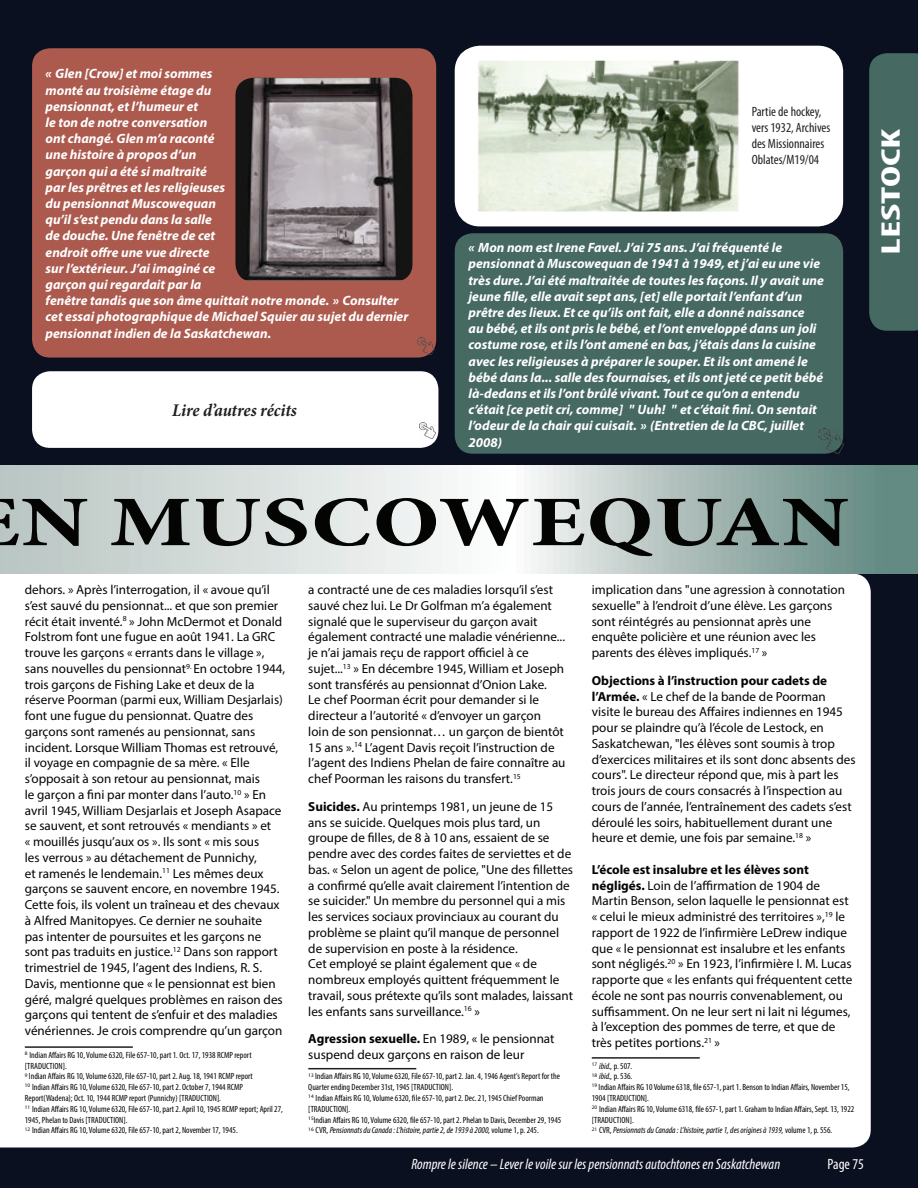
<style>
.page{position:relative;width:918px;height:1188px;background:#0b1021}
.page>*{position:absolute;margin:0;border:0;box-sizing:border-box;transform-origin:0 0}
.t1{font:700 condensed 72px "Minion Pro";letter-spacing:.01em;color:#040503;scale:1.43 1}
.t2{font:700 condensed 27px "Myriad Pro";color:#fff;scale:1.62 1}
.t3{font:italic 700 condensed 18px "Minion Pro";letter-spacing:-.01em;color:#231f20}
.t4{font:italic condensed 15px "Myriad Pro";color:#fff}
.t5{font:condensed 15px "Myriad Pro";color:#fff}
.t6{font:italic 700 13.5px/16.2px "Myriad Pro";color:#fff}
.t7{font:condensed 13.5px/16.2px "Myriad Pro";color:#231f20}
.t8{font:13.2px/15.8px "Myriad Pro";color:#040503}
.t9{font:condensed 9px/10.8px "Myriad Pro";color:#040503}
.s1{font-weight:700}
.s2{font-style:italic}
</style>
<div class="page">
<div style="left:455px;top:233px;width:388px;height:221px;background:#466962;border-radius:18px"></div>
<div style="left:0;top:574px;width:871px;height:574px;background:#fff"></div>
<hr style="left:25px;top:1046px;width:108px;height:2px;background:#231f20">
<hr style="left:308px;top:1068px;width:108px;height:1px;background:#231f20">
<hr style="left:592px;top:1057px;width:108px;height:2px;background:#231f20">
<svg style="left:0;top:466px;width:918px;height:108px;background:#c3cfcc"></svg>
<div style="left:32px;top:48px;width:404px;height:310px;background:#ac5a4e;border-radius:18px"></div>
<img style="left:235px;top:78px;width:177px;height:203px">
<div style="left:32px;top:371px;width:406px;height:77px;background:#fff;border-radius:18px"></div>
<img style="left:419px;top:422px;width:17px;height:17px">
<img style="left:418px;top:338px;width:16px;height:16px">
<img style="left:818px;top:428px;width:25px;height:25px">
<div style="left:869px;top:53px;width:49px;height:278px;background:#466962"></div>
<img style="left:471px;top:62px;width:281px;height:148px">
<div style="left:455px;top:46px;width:388px;height:180px;border:15px solid #fff;border-radius:18px"></div>
<div style="left:752px;top:54px;width:80px;height:162px;background:#fff"></div>
<p class="t6" style="left:46px;top:65px;width:364px">« Glen [Crow] et moi sommes<br>monté au troisième étage du<br>pensionnat, et l’humeur et<br>le ton de notre conversation<br>ont changé. Glen m’a raconté<br>une histoire à propos d’un<br>garçon qui a été si maltraité<br>par les prêtres et les religieuses<br>du pensionnat Muscowequan<br>qu’il s’est pendu dans la salle<br>de douche. Une fenêtre de cet<br>endroit offre une vue directe<br>sur l’extérieur. J’ai imaginé ce<br>garçon qui regardait par la<br>fenêtre tandis que son âme quittait notre monde. » Consulter cet essai photographique de Michael Squier au sujet du dernier pensionnat indien de la Saskatchewan.</p>
<h3 class="t3" style="left:172px;top:398px;width:126px">Lire d’autres récits</h3>
<p class="t7" style="left:752px;top:103px;width:80px">Partie de hockey, vers 1932, Archives des Missionnaires<br>Oblates/M19/04</p>
<p class="t6" style="left:469px;top:239px;width:357px">« Mon nom est Irene Favel. J’ai 75 ans. J’ai fréquenté le pensionnat à Muscowequan de 1941 à 1949, et j’ai eu une vie très dure. J’ai été maltraitée de toutes les façons. Il y avait une jeune fille, elle avait sept ans, [et] elle portait l’enfant d’un prêtre des lieux. Et ce qu’ils ont fait, elle a donné naissance<br>au bébé, et ils ont pris le bébé, et l’ont enveloppé dans un joli costume rose, et ils l’ont amené en bas, j’étais dans la cuisine avec les religieuses à préparer le souper. Et ils ont amené le bébé dans la... salle des fournaises, et ils ont jeté ce petit bébé là-dedans et ils l’ont brûlé vivant. Tout ce qu’on a entendu c’était [ce petit cri, comme] " Uuh! " et c’était fini. On sentait l’odeur de la chair qui cuisait. » (Entretien de la CBC, juillet 2008)</p>
<h2 class="t2" style="left:874px;top:255px;width:79px;rotate:-90deg">LESTOCK</h2>
<h1 class="t1" style="left:21px;top:473px;width:581px">N MUSCOWEQUAN</h1>
<p class="t8" style="left:25px;top:582px;width:262px">dehors. » Après l’interrogation, il « avoue qu’il s’est sauvé du pensionnat... et que son premier récit était inventé.<sup>8</sup> » John McDermot et Donald Folstrom font une fugue en août 1941. La GRC trouve les garçons « errants dans le village », sans nouvelles du pensionnat<sup>9.</sup> En octobre 1944, trois garçons de Fishing Lake et deux de la réserve Poorman (parmi eux, William Desjarlais) font une fugue du pensionnat. Quatre des garçons sont ramenés au pensionnat, sans incident. Lorsque William Thomas est retrouvé, il voyage en compagnie de sa mère. « Elle s’opposait à son retour au pensionnat, mais<br>le garçon a fini par monter dans l’auto.<sup>10</sup> » En avril 1945, William Desjarlais et Joseph Asapace se sauvent, et sont retrouvés « mendiants » et<br>« mouillés jusqu’aux os ». Ils sont « mis sous<br>les verrous » au détachement de Punnichy,<br>et ramenés le lendemain.<sup>11</sup> Les mêmes deux garçons se sauvent encore, en novembre 1945.<br>Cette fois, ils volent un traîneau et des chevaux à Alfred Manitopyes. Ce dernier ne souhaite<br>pas intenter de poursuites et les garçons ne sont pas traduits en justice.<sup>12</sup> Dans son rapport trimestriel de 1945, l’agent des Indiens, R. S.<br>Davis, mentionne que « le pensionnat est bien géré, malgré quelques problèmes en raison des garçons qui tentent de s’enfuir et des maladies vénériennes. Je crois comprendre qu’un garçon</p>
<p class="t9" style="left:25px;top:1049px;width:260px"><sup>8</sup> Indian Affairs RG 10, Volume 6320, File 657-10, part 1. Oct. 17, 1938 RCMP report [TRADUCTION].<br><sup>9</sup> Indian Affairs RG 10, Volume 6320, File 657-10, part 2. Aug. 18, 1941 RCMP report<br><sup>10</sup> Indian Affairs RG 10, Volume 6320, File 657-10, part 2. October 7, 1944 RCMP Report(Wadena); Oct. 10, 1944 RCMP report (Punnichy) [TRADUCTION].<br><sup>11</sup> Indian Affairs RG 10, Volume 6320, File 657-10, part 2. April 10, 1945 RCMP report; April 27, 1945, Phelan to Davis [TRADUCTION].<br><sup>12</sup> Indian Affairs RG 10, Volume 6320, File 657-10, part 2, November 17, 1945.</p>
<p class="t8" style="left:308px;top:582px;width:259px">a contracté une de ces maladies lorsqu’il s’est sauvé chez lui. Le Dr Golfman m’a également signalé que le superviseur du garçon avait également contracté une maladie vénérienne... je n’ai jamais reçu de rapport officiel à ce sujet...<sup>13</sup> » En décembre 1945, William et Joseph sont transférés au pensionnat d’Onion Lake.<br>Le chef Poorman écrit pour demander si le directeur a l’autorité « d’envoyer un garçon<br>loin de son pensionnat… un garçon de bientôt 15 ans ».<sup>14</sup> L’agent Davis reçoit l’instruction de l’agent des Indiens Phelan de faire connaître au chef Poorman les raisons du transfert.<sup>15</sup></p>
<p class="t8" style="left:308px;top:798px;width:266px"><span class="s1">Suicides.</span> Au printemps 1981, un jeune de 15 ans se suicide. Quelques mois plus tard, un groupe de filles, de 8 à 10 ans, essaient de se pendre avec des cordes faites de serviettes et de bas. « Selon un agent de police, "Une des fillettes a confirmé qu’elle avait clairement l’intention de se suicider." Un membre du personnel qui a mis les services sociaux provinciaux au courant du problème se plaint qu’il manque de personnel de supervision en poste à la résidence.<br>Cet employé se plaint également que « de nombreux employés quittent fréquemment le travail, sous prétexte qu’ils sont malades, laissant les enfants sans surveillance.<sup>16</sup> »</p>
<p class="t8" style="left:308px;top:1031px;width:248px"><span class="s1">Agression sexuelle.</span> En 1989, « le pensionnat suspend deux garçons en raison de leur</p>
<p class="t9" style="left:308px;top:1071px;width:255px"><sup>13</sup> Indian Affairs RG 10, Volume 6320, File 657-10, part 2. Jan. 4, 1946 Agent's Report for the Quarter ending December 31st, 1945 [TRADUCTION].<br><sup>14</sup> Indian Affairs RG 10, Volume 6320, file 657-10, part 2. Dec. 21, 1945 Chief Poorman [TRADUCTION].<br><sup>15</sup>Indian Affairs RG 10, Volume 6320, file 657-10, part 2. Phelan to Davis, December 29, 1945<br><sup>16</sup> CVR, <span class="s2">Pensionnats du Canada : L’histoire, partie 2, de 1939 à 2000,</span> volume 1, p. 245.</p>
<p class="t8" style="left:592px;top:582px;width:255px">implication dans "une agression à connotation sexuelle" à l’endroit d’une élève. Les garçons sont réintégrés au pensionnat après une enquête policière et une réunion avec les parents des élèves impliqués.<sup>17</sup> »</p>
<p class="t8" style="left:592px;top:672px;width:265px"><span class="s1">Objections à l’instruction pour cadets de l’Armée.</span> « Le chef de la bande de Poorman visite le bureau des Affaires indiennes en 1945 pour se plaindre qu’à l’école de Lestock, en Saskatchewan, "les élèves sont soumis à trop d’exercices militaires et ils sont donc absents des cours". Le directeur répond que, mis à part les trois jours de cours consacrés à l’inspection au cours de l’année, l’entraînement des cadets s’est déroulé les soirs, habituellement durant une heure et demie, une fois par semaine.<sup>18</sup> »</p>
<p class="t8" style="left:592px;top:861px;width:262px"><span class="s1">L’école est insalubre et les élèves sont négligés.</span> Loin de l’affirmation de 1904 de Martin Benson, selon laquelle le pensionnat est « celui le mieux administré des territoires »,<sup>19</sup> le rapport de 1922 de l’infirmière LeDrew indique que « le pensionnat est insalubre et les enfants sont négligés.<sup>20</sup> » En 1923, l’infirmière I. M. Lucas rapporte que « les enfants qui fréquentent cette école ne sont pas nourris convenablement, ou suffisamment. On ne leur sert ni lait ni légumes, à l’exception des pommes de terre, et que de très petites portions.<sup>21</sup> »</p>
<p class="t9" style="left:592px;top:1060px;width:264px"><sup>17</sup> <span class="s2">ibid.,</span> p. 507.<br><sup>18</sup> <span class="s2">ibid.,</span> p. 536.<br><sup>19</sup> Indian Affairs RG 10 Volume 6318, file 657-1, part 1. Benson to Indian Affairs, November 15, 1904 [TRADUCTION].<br><sup>20</sup> Indian Affairs RG 10, Volume 6318, file 657-1, part 1. Graham to Indian Affairs, Sept. 13, 1922 [TRADUCTION].<br><sup>21</sup> CVR, <span class="s2">Pensionnats du Canada : L’histoire, partie 1, des origines à 1939,</span> volume 1, p. 556.</p>
<p class="t4" style="left:411px;top:1155px;width:370px">Rompre le silence – Lever le voile sur les pensionnats autochtones en Saskatchewan</p>
<p class="t5" style="left:828px;top:1155px;width:38px">Page 75</p>
</div>
